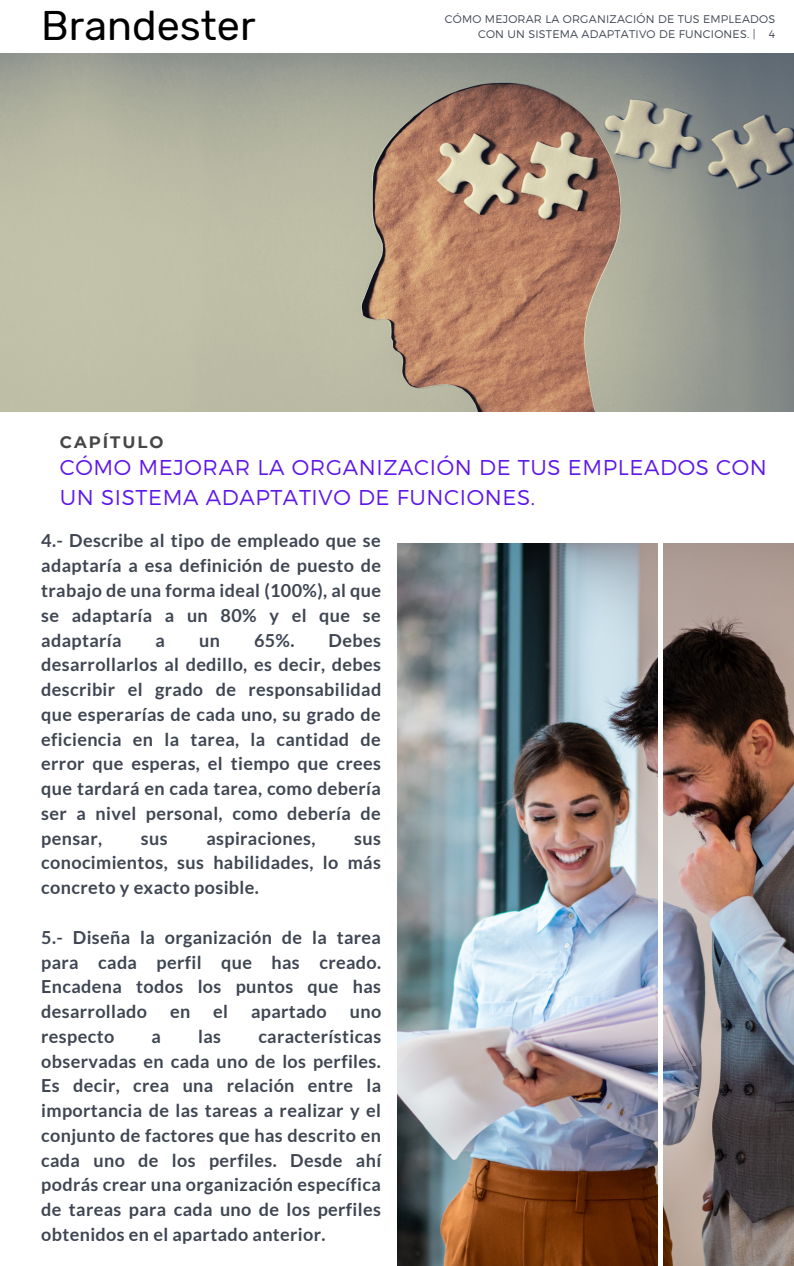
<style>
.page{position:relative;width:794px;height:1266px;background:#fff}
.page>*{position:absolute;margin:0;border:0;box-sizing:border-box;transform-origin:0 0}
.t1{font:41.33px "Rubik";color:#000}
.t2{font:300 21.45px/29.8px "Montserrat";letter-spacing:.03em;color:#5e17eb}
.t3{font:700 18px/24.8px "Lato";letter-spacing:.02em;color:#3f4652;text-align:justify}
.t4{font:700 16.58px "Montserrat";letter-spacing:.12em;color:#474747}
.t5{font:300 11.1px "Montserrat";letter-spacing:.02em;color:#3f4652}
</style>
<div class="page">
<img style="left:397px;top:544px;width:260px;height:722px">
<img style="left:663px;top:544px;width:129px;height:722px">
<img style="left:0;top:53px;width:793px;height:358px">
<h1 class="t1" style="left:41px;top:1px;width:216px">Brandester</h1>
<p class="t4" style="left:60px;top:432px;width:105px">CAPÍTULO</p>
<p class="t5" style="left:444px;top:12px;width:331px">CÓMO MEJORAR LA ORGANIZACIÓN DE TUS EMPLEADOS</p>
<p class="t5" style="left:478px;top:27px;width:298px">CON UN SISTEMA ADAPTATIVO DE FUNCIONES. | 4</p>
<p class="t2" style="left:60px;top:452px;width:708px">CÓMO MEJORAR LA ORGANIZACIÓN DE TUS EMPLEADOS CON<br>UN SISTEMA ADAPTATIVO DE FUNCIONES.</p>
<p class="t3" style="left:41px;top:528px;width:341px">4.- Describe al tipo de empleado que se adaptaría a esa definición de puesto de trabajo de una forma ideal (100%), al que se adaptaría a un 80% y el que se adaptaría</p>
<p class="t3" style="left:41px;top:627px;width:341px;text-indent:287px">Debes desarrollarlos al dedillo, es decir, debes describir el grado de responsabilidad que esperarías de cada uno, su grado de eficiencia en la tarea, la cantidad de error que esperas, el tiempo que crees que tardará en cada tarea, como debería ser a nivel personal, como debería de pensar,</p>
<p class="t3" style="left:155px;top:627px;width:11px">a</p>
<p class="t3" style="left:199px;top:627px;width:22px">un</p>
<p class="t3" style="left:254px;top:627px;width:42px">65%.</p>
<p class="t3" style="left:141px;top:825px;width:28px">sus</p>
<p class="t3" style="left:206px;top:825px;width:110px">aspiraciones,</p>
<p class="t3" style="left:41px;top:825px;width:341px;text-indent:313px">sus conocimientos, sus habilidades, lo más concreto y exacto posible.</p>
<p class="t3" style="left:41px;top:924px;width:341px">5.- Diseña la organización de la tarea para cada perfil que has creado.<br>Encadena todos los puntos que has desarrollado</p>
<p class="t3" style="left:170px;top:998px;width:22px">en</p>
<p class="t3" style="left:213px;top:998px;width:16px">el</p>
<p class="t3" style="left:251px;top:998px;width:77px">apartado</p>
<p class="t3" style="left:349px;top:998px;width:33px">uno</p>
<p class="t3" style="left:41px;top:1023px;width:74px">respecto</p>
<p class="t3" style="left:151px;top:1023px;width:11px">a</p>
<p class="t3" style="left:198px;top:1023px;width:24px">las</p>
<p class="t3" style="left:41px;top:1023px;width:341px;text-indent:217px">características observadas en cada uno de los perfiles.<br>Es decir, crea una relación entre la importancia de las tareas a realizar y el conjunto de factores que has descrito en cada uno de los perfiles. Desde ahí podrás crear una organización específica de tareas para cada uno de los perfiles obtenidos en el apartado anterior.</p>
</div>
